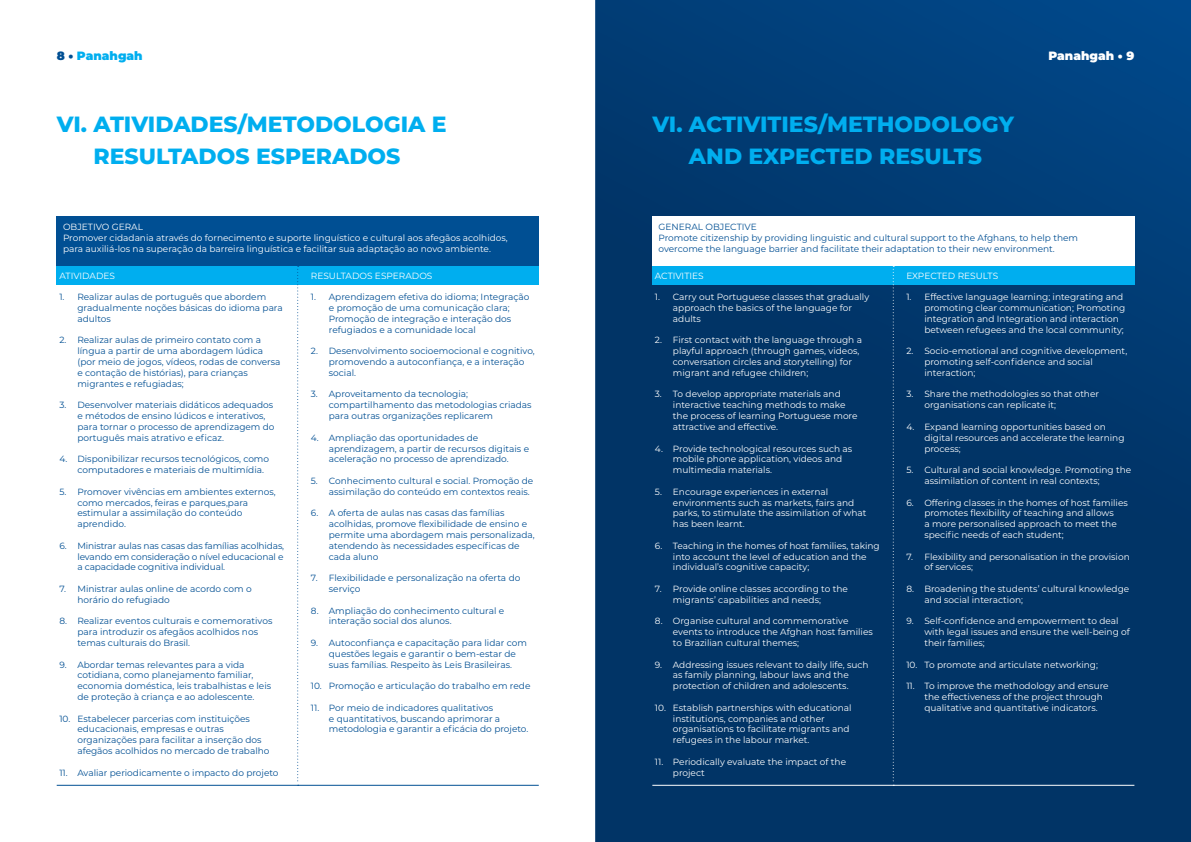
<style>
.page{position:relative;width:1191px;height:842px;background:#fff}
.page>*{position:absolute;margin:0;border:0;box-sizing:border-box;transform-origin:0 0}
.t1{font:800 22px/32px "Montserrat";color:#00aeef;text-align:center}
.t2{font:900 12px "Montserrat";color:#00aeef}
.t3{font:900 12px "Montserrat";color:#fff}
.t4{font:9px/10.8px "Montserrat";color:#004f93}
.t5{font:9px/10.8px "Montserrat";color:#fff}
.s1{color:#004f93}
</style>
<div class="page">
<img style="left:595px;top:0;width:596px;height:842px">
<div style="left:57px;top:266px;width:482px;height:19px;background:#00aeef"></div>
<div style="left:652px;top:266px;width:482px;height:19px;background:#00aeef"></div>
<div style="left:57px;top:216px;width:482px;height:50px;background:#004f93"></div>
<div style="left:652px;top:216px;width:482px;height:50px;background:#fff"></div>
<hr style="left:57px;top:785px;width:482px;height:1px;background:#004f93">
<hr style="left:652px;top:785px;width:482px;height:1px;background:#fff">
<svg style="left:297px;top:266px;width:2px;height:520px"></svg>
<svg style="left:892px;top:266px;width:2px;height:520px"></svg>
<h2 class="t2" style="left:57px;top:46px;width:87px"><span class="s1">8 •</span> Panahgah</h2>
<h2 class="t3" style="left:1048px;top:46px;width:87px">Panahgah • 9</h2>
<h1 class="t1" style="left:57px;top:107px;width:391px">VI. ATIVIDADES/METODOLOGIA E<br>RESULTADOS ESPERADOS</h1>
<h1 class="t1" style="left:652px;top:107px;width:363px">VI. ACTIVITIES/METHODOLOGY<br>AND EXPECTED RESULTS</h1>
<p class="t5" style="left:63px;top:221px;width:446px">OBJETIVO GERAL<br>Promover cidadania através do fornecimento e suporte linguístico e cultural aos afegãos acolhidos, para auxiliá-los na superação da barreira linguística e facilitar sua adaptação ao novo ambiente.</p>
<p class="t4" style="left:658px;top:221px;width:421px">GENERAL OBJECTIVE<br>Promote citizenship by providing linguistic and cultural support to the Afghans, to help them overcome the language barrier and facilitate their adaptation to their new environment.</p>
<p class="t5" style="left:59px;top:270px;width:57px">ATIVIDADES</p>
<p class="t4" style="left:77px;top:291px;width:207px;text-indent:-18px">1. Realizar aulas de português que abordem gradualmente noções básicas do idioma para adultos</p>
<p class="t4" style="left:77px;top:335px;width:205px;text-indent:-18px">2. Realizar aulas de primeiro contato com a língua a partir de uma abordagem lúdica (por meio de jogos, vídeos, rodas de conversa e contação de histórias), para crianças migrantes e refugiadas;</p>
<p class="t4" style="left:77px;top:399px;width:199px;text-indent:-18px">3. Desenvolver materiais didáticos adequados e métodos de ensino lúdicos e interativos, para tornar o processo de aprendizagem do português mais atrativo e eficaz.</p>
<p class="t4" style="left:77px;top:453px;width:193px;text-indent:-18px">4. Disponibilizar recursos tecnológicos, como computadores e materiais de multimídia.</p>
<p class="t4" style="left:77px;top:486px;width:200px;text-indent:-18px">5. Promover vivências em ambientes externos, como mercados, feiras e parques,para estimular a assimilação do conteúdo aprendido.</p>
<p class="t4" style="left:77px;top:540px;width:208px;text-align:justify;text-indent:-18px">6. Ministrar aulas nas casas das famílias acolhidas, levando em consideração o nível educacional e a capacidade cognitiva individual.</p>
<p class="t4" style="left:77px;top:583px;width:176px;text-indent:-18px">7. Ministrar aulas online de acordo com o horário do refugiado</p>
<p class="t4" style="left:77px;top:615px;width:196px;text-indent:-18px">8. Realizar eventos culturais e comemorativos para introduzir os afegãos acolhidos nos temas culturais do Brasil.</p>
<p class="t4" style="left:77px;top:659px;width:195px;text-indent:-18px">9. Abordar temas relevantes para a vida cotidiana, como planejamento familiar, economia doméstica, leis trabalhistas e leis de proteção à criança e ao adolescente.</p>
<p class="t4" style="left:77px;top:713px;width:194px;text-indent:-18px">10. Estabelecer parcerias com instituições educacionais, empresas e outras organizações para facilitar a inserção dos afegãos acolhidos no mercado de trabalho</p>
<p class="t4" style="left:59px;top:767px;width:221px">11. Avaliar periodicamente o impacto do projeto</p>
<p class="t5" style="left:311px;top:270px;width:123px">RESULTADOS ESPERADOS</p>
<p class="t4" style="left:329px;top:291px;width:202px;text-indent:-18px">1. Aprendizagem efetiva do idioma; Integração e promoção de uma comunicação clara; Promoção de integração e interação dos refugiados e a comunidade local</p>
<p class="t4" style="left:329px;top:345px;width:207px;text-indent:-18px">2. Desenvolvimento socioemocional e cognitivo, promovendo a autoconfiança, e a interação social.</p>
<p class="t4" style="left:329px;top:389px;width:204px;text-indent:-18px">3. Aproveitamento da tecnologia; compartilhamento das metodologias criadas para outras organizações replicarem</p>
<p class="t4" style="left:329px;top:432px;width:202px;text-indent:-18px">4. Ampliação das oportunidades de aprendizagem, a partir de recursos digitais e aceleração no processo de aprendizado.</p>
<p class="t4" style="left:329px;top:475px;width:206px;text-indent:-18px">5. Conhecimento cultural e social. Promoção de assimilação do conteúdo em contextos reais.</p>
<p class="t4" style="left:329px;top:507px;width:207px;text-indent:-18px">6. A oferta de aulas nas casas das famílias acolhidas, promove flexibilidade de ensino e permite uma abordagem mais personalizada, atendendo às necessidades específicas de cada aluno</p>
<p class="t4" style="left:329px;top:572px;width:193px;text-indent:-18px">7. Flexibilidade e personalização na oferta do serviço</p>
<p class="t4" style="left:329px;top:605px;width:177px;text-indent:-18px">8. Ampliação do conhecimento cultural e interação social dos alunos.</p>
<p class="t4" style="left:329px;top:637px;width:200px;text-indent:-18px">9. Autoconfiança e capacitação para lidar com questões legais e garantir o bem-estar de suas famílias. Respeito às Leis Brasileiras.</p>
<p class="t4" style="left:311px;top:680px;width:221px">10. Promoção e articulação do trabalho em rede</p>
<p class="t4" style="left:329px;top:702px;width:201px;text-indent:-18px">11. Por meio de indicadores qualitativos<br>e quantitativos, buscando aprimorar a metodologia e garantir a eficácia do projeto.</p>
<p class="t5" style="left:655px;top:270px;width:50px">ACTIVITIES</p>
<p class="t5" style="left:673px;top:291px;width:198px;text-indent:-18px">1. Carry out Portuguese classes that gradually approach the basics of the language for adults</p>
<p class="t5" style="left:673px;top:335px;width:191px;text-indent:-18px">2. First contact with the language through a playful approach (through games, videos, conversation circles and storytelling) for migrant and refugee children;</p>
<p class="t5" style="left:673px;top:389px;width:186px;text-indent:-18px">3. To develop appropriate materials and interactive teaching methods to make the process of learning Portuguese more attractive and effective.</p>
<p class="t5" style="left:673px;top:443px;width:181px;text-indent:-18px">4. Provide technological resources such as mobile phone application, videos and multimedia materials.</p>
<p class="t5" style="left:673px;top:486px;width:195px;text-indent:-18px">5. Encourage experiences in external environments such as markets, fairs and parks, to stimulate the assimilation of what has been learnt.</p>
<p class="t5" style="left:673px;top:540px;width:208px;text-indent:-18px">6. Teaching in the homes of host families, taking into account the level of education and the individual’s cognitive capacity;</p>
<p class="t5" style="left:673px;top:583px;width:176px;text-indent:-18px">7. Provide online classes according to the migrants’ capabilities and needs;</p>
<p class="t5" style="left:673px;top:615px;width:201px;text-indent:-18px">8. Organise cultural and commemorative events to introduce the Afghan host families to Brazilian cultural themes;</p>
<p class="t5" style="left:655px;top:659px;width:215px;text-align:center">9. Addressing issues relevant to daily life, such as family planning, labour laws and the protection of children and adolescents.</p>
<p class="t5" style="left:673px;top:702px;width:180px;text-indent:-18px">10. Establish partnerships with educational institutions, companies and other organisations to facilitate migrants and refugees in the labour market.</p>
<p class="t5" style="left:673px;top:756px;width:175px;text-indent:-18px">11. Periodically evaluate the impact of the project</p>
<p class="t5" style="left:906px;top:270px;width:93px">EXPECTED RESULTS</p>
<p class="t5" style="left:924px;top:291px;width:202px;text-indent:-18px">1. Effective language learning; integrating and promoting clear communication; Promoting integration and Integration and interaction between refugees and the local community;</p>
<p class="t5" style="left:924px;top:345px;width:204px;text-indent:-18px">2. Socio-emotional and cognitive development, promoting self-confidence and social interaction;</p>
<p class="t5" style="left:924px;top:389px;width:176px;text-indent:-18px">3. Share the methodologies so that other organisations can replicate it;</p>
<p class="t5" style="left:924px;top:421px;width:202px;text-indent:-18px">4. Expand learning opportunities based on digital resources and accelerate the learning process;</p>
<p class="t5" style="left:924px;top:464px;width:208px;text-indent:-18px">5. Cultural and social knowledge. Promoting the assimilation of content in real contexts;</p>
<p class="t5" style="left:924px;top:497px;width:205px;text-indent:-18px">6. Offering classes in the homes of host families promotes flexibility of teaching and allows<br>a more personalised approach to meet the specific needs of each student;</p>
<p class="t5" style="left:924px;top:551px;width:207px;text-indent:-18px">7. Flexibility and personalisation in the provision of services;</p>
<p class="t5" style="left:924px;top:583px;width:206px;text-indent:-18px">8. Broadening the students’ cultural knowledge and social interaction;</p>
<p class="t5" style="left:924px;top:615px;width:207px;text-indent:-18px">9. Self-confidence and empowerment to deal with legal issues and ensure the well-being of their families;</p>
<p class="t5" style="left:906px;top:659px;width:193px">10. To promote and articulate networking;</p>
<p class="t5" style="left:924px;top:680px;width:186px;text-indent:-18px">11. To improve the methodology and ensure the effectiveness of the project through qualitative and quantitative indicators.</p>
</div>
